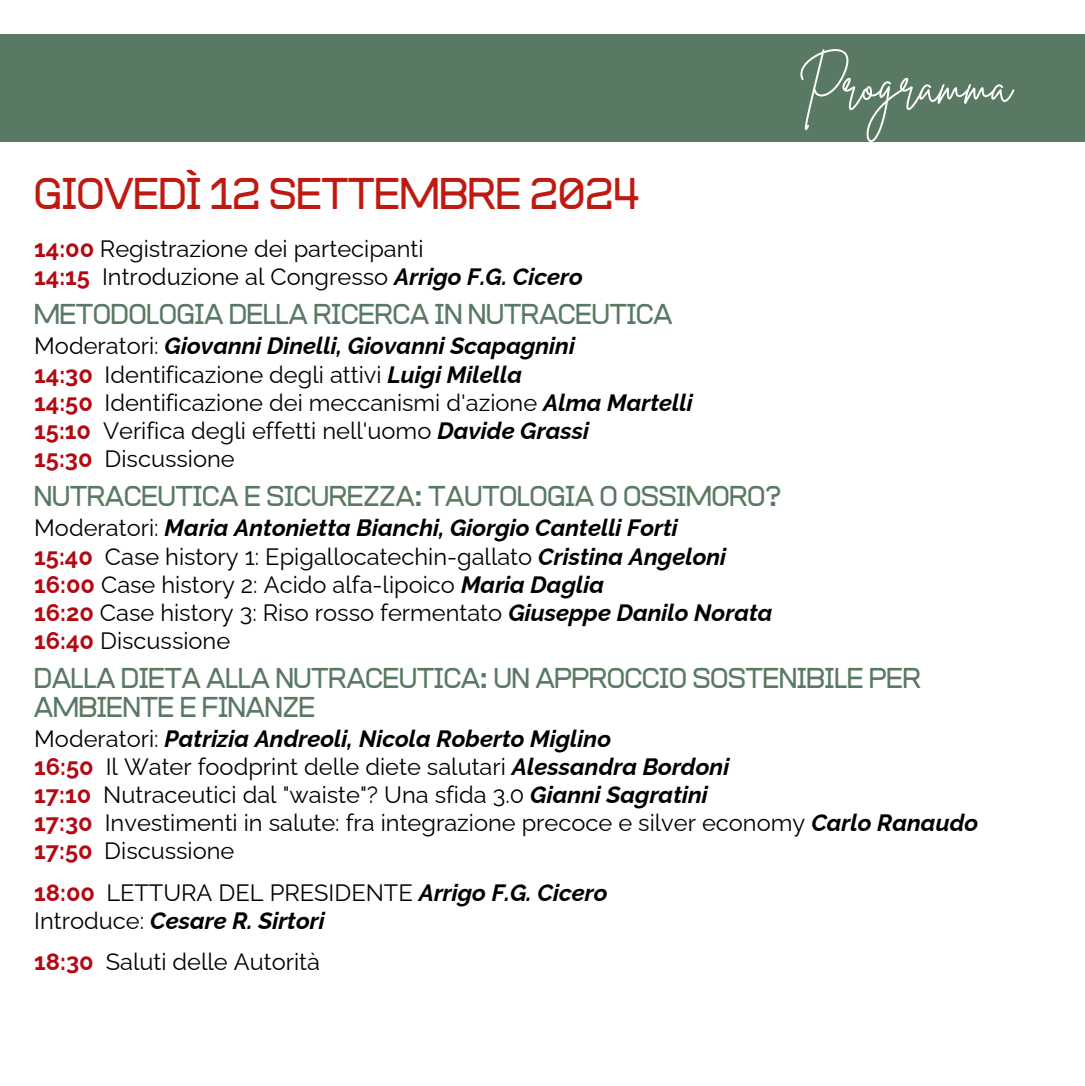
<style>
.page{position:relative;width:1085px;height:1086px;background:#fff}
.page>*{position:absolute;margin:0;border:0;box-sizing:border-box;transform-origin:0 0}
.t1{font:50.85px "Brittany Signature";color:#fefefe}
.t2{font:500 36.45px "ADA Hybrid";color:#be1a12}
.t3{font:23.62px/28.1px "Raleway";color:#000}
.t4{font:italic 700 23.62px/29.9px "Raleway";color:#000}
.t5{font:500 23.62px/39.4px "ADA Hybrid";color:#597962}
.t6{font:700 23.62px "Raleway";color:#b40913}
.s1{font-weight:700;color:#b40913}
.s2{font-weight:700;font-style:italic}
.s3{font-weight:400;font-style:normal}
.s4{font-family:"Raleway";font-weight:400;color:#000}
.s5{font-family:"ADA Hybrid";font-weight:500;font-style:normal;color:#597962}
</style>
<div class="page">
<div style="left:0;top:34px;width:1084px;height:108px;background:#597962"></div>
<h1 class="t2" style="left:34px;top:178px;width:606px">GIOVEDÌ 12 SETTEMBRE 2024</h1>
<h2 class="t1" style="left:797px;top:52px;width:215px">Programma</h2>
<p class="t3" style="left:34px;top:234px;width:391px"><span class="s1">14:00</span> Registrazione dei partecipanti</p>
<p class="t3" style="left:34px;top:262px;width:550px"><span class="s1">14:15</span> Introduzione al Congresso <span class="s2">Arrigo F.G. Cicero</span></p>
<p class="t5" style="left:34px;top:297px;width:639px">METODOLOGIA DELLA RICERCA IN NUTRACEUTICA</p>
<p class="t4" style="left:34px;top:331px;width:542px"><span class="s3">Moderatori:</span> Giovanni Dinelli, Giovanni Scapagnini</p>
<p class="t6" style="left:34px;top:360px;width:60px">14:30</p>
<p class="t3" style="left:105px;top:360px;width:419px">Identificazione degli attivi <span class="s2">Luigi Milella</span></p>
<p class="t6" style="left:34px;top:388px;width:60px">14:50</p>
<p class="t3" style="left:104px;top:388px;width:589px">Identificazione dei meccanismi d'azione <span class="s2">Alma Martelli</span></p>
<p class="t6" style="left:34px;top:416px;width:58px">15:10</p>
<p class="t3" style="left:103px;top:416px;width:487px">Verifica degli effetti nell'uomo <span class="s2">Davide Grassi</span></p>
<p class="t6" style="left:34px;top:444px;width:60px">15:30</p>
<p class="t5" style="left:34px;top:439px;width:748px;text-indent:70px"><span class="s4">Discussione<br></span>NUTRACEUTICA E SICUREZZA: TAUTOLOGIA O OSSIMORO?</p>
<p class="t4" style="left:34px;top:513px;width:645px"><span class="s3">Moderatori:</span> Maria Antonietta Bianchi, Giorgio Cantelli Forti</p>
<p class="t6" style="left:34px;top:542px;width:60px">15:40</p>
<p class="t3" style="left:34px;top:542px;width:693px;text-indent:71px">Case history 1: Epigallocatechin-gallato <span class="s2">Cristina Angeloni<br></span><span class="s1">16:00</span> Case history 2: Acido alfa-lipoico <span class="s2">Maria Daglia</span></p>
<p class="t3" style="left:34px;top:598px;width:739px"><span class="s1">16:20</span> Case history 3: Riso rosso fermentato <span class="s2">Giuseppe Danilo Norata</span></p>
<p class="t3" style="left:34px;top:626px;width:197px"><span class="s1">16:40</span> Discussione</p>
<p class="t5" style="left:34px;top:660px;width:888px">DALLA DIETA ALLA NUTRACEUTICA: UN APPROCCIO SOSTENIBILE PER</p>
<p class="t4" style="left:34px;top:693px;width:578px"><span class="s5">AMBIENTE E FINANZE<br></span><span class="s3">Moderatori:</span> Patrizia Andreoli, Nicola Roberto Miglino</p>
<p class="t6" style="left:34px;top:752px;width:61px">16:50</p>
<p class="t3" style="left:106px;top:752px;width:625px">Il Water foodprint delle diete salutari <span class="s2">Alessandra Bordoni</span></p>
<p class="t6" style="left:34px;top:780px;width:58px">17:10</p>
<p class="t3" style="left:103px;top:780px;width:606px">Nutraceutici dal "waiste"? Una sfida 3.0 <span class="s2">Gianni Sagratini</span></p>
<p class="t6" style="left:34px;top:808px;width:60px">17:30</p>
<p class="t3" style="left:105px;top:808px;width:875px">Investimenti in salute: fra integrazione precoce e silver economy <span class="s2">Carlo Ranaudo</span></p>
<p class="t6" style="left:34px;top:836px;width:60px">17:50</p>
<p class="t3" style="left:104px;top:836px;width:132px">Discussione</p>
<p class="t6" style="left:34px;top:878px;width:62px">18:00</p>
<p class="t4" style="left:34px;top:877px;width:575px;line-height:28.1px;text-indent:72px"><span class="s3">LETTURA DEL PRESIDENTE</span> Arrigo F.G. Cicero<br><span class="s3">Introduce:</span> Cesare R. Sirtori</p>
<p class="t3" style="left:34px;top:947px;width:287px"><span class="s1">18:30</span> Saluti delle Autorità</p>
</div>
